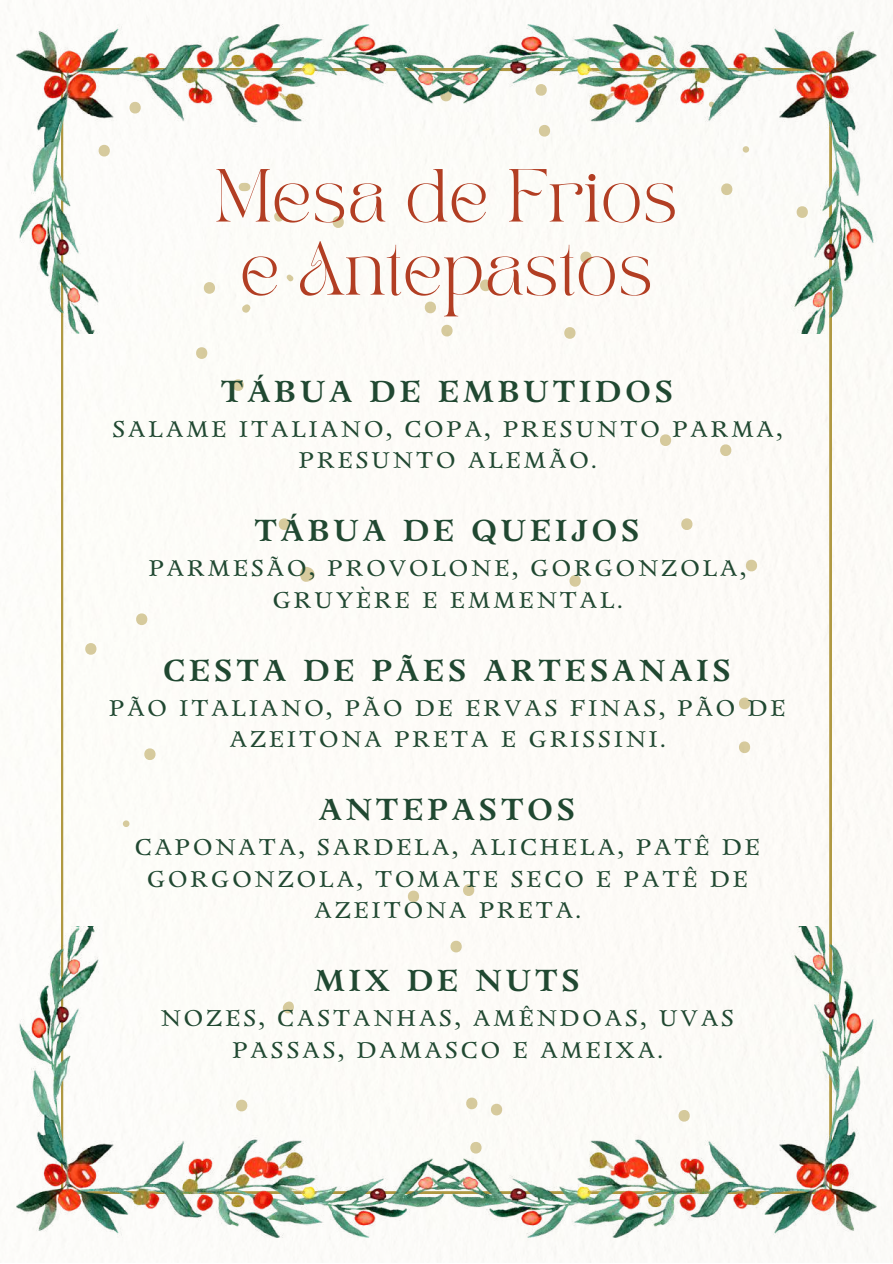
<style>
.page{position:relative;width:893px;height:1264px;background:#fff}
.page>*{position:absolute;margin:0;border:0;box-sizing:border-box;transform-origin:0 0}
.t1{font:52.5px/73.1px "TAN PEARL Regular";color:#b23e23;text-align:center}
.t2{font:700 30px "Zenaida";letter-spacing:.13em;color:#204831}
.t3{font:22.5px/31.5px "Zenaida";letter-spacing:.13em;color:#204831;text-align:center}
</style>
<div class="page">
<svg style="left:61px;top:334px;width:770px;height:592px"></svg>
<svg style="left:85px;top:334px;width:724px;height:592px"></svg>
<img style="left:16px;top:24px;width:860px;height:310px">
<img style="left:16px;top:926px;width:860px;height:311px">
<h1 class="t1" style="left:215px;top:165px;width:464px">Mesa de Frios e Antepastos</h1>
<h2 class="t2" style="left:221px;top:372px;width:453px">TÁBUA DE EMBUTIDOS</h2>
<p class="t3" style="left:112px;top:413px;width:671px">SALAME ITALIANO, COPA, PRESUNTO PARMA,<br>PRESUNTO ALEMÃO.</p>
<h2 class="t2" style="left:254px;top:512px;width:387px">TÁBUA DE QUEIJOS</h2>
<p class="t3" style="left:149px;top:552px;width:598px">PARMESÃO, PROVOLONE, GORGONZOLA,<br>GRUYÈRE E EMMENTAL.</p>
<h2 class="t2" style="left:163px;top:651px;width:569px">CESTA DE PÃES ARTESANAIS</h2>
<p class="t3" style="left:109px;top:692px;width:678px">PÃO ITALIANO, PÃO DE ERVAS FINAS, PÃO DE<br>AZEITONA PRETA E GRISSINI.</p>
<h2 class="t2" style="left:319px;top:790px;width:258px">ANTEPASTOS</h2>
<p class="t3" style="left:135px;top:831px;width:626px">CAPONATA, SARDELA, ALICHELA, PATÊ DE<br>GORGONZOLA, TOMATE SECO E PATÊ DE<br>AZEITONA PRETA.</p>
<h2 class="t2" style="left:314px;top:961px;width:267px">MIX DE NUTS</h2>
<p class="t3" style="left:161px;top:1002px;width:575px">NOZES, CASTANHAS, AMÊNDOAS, UVAS<br>PASSAS, DAMASCO E AMEIXA.</p>
</div>
